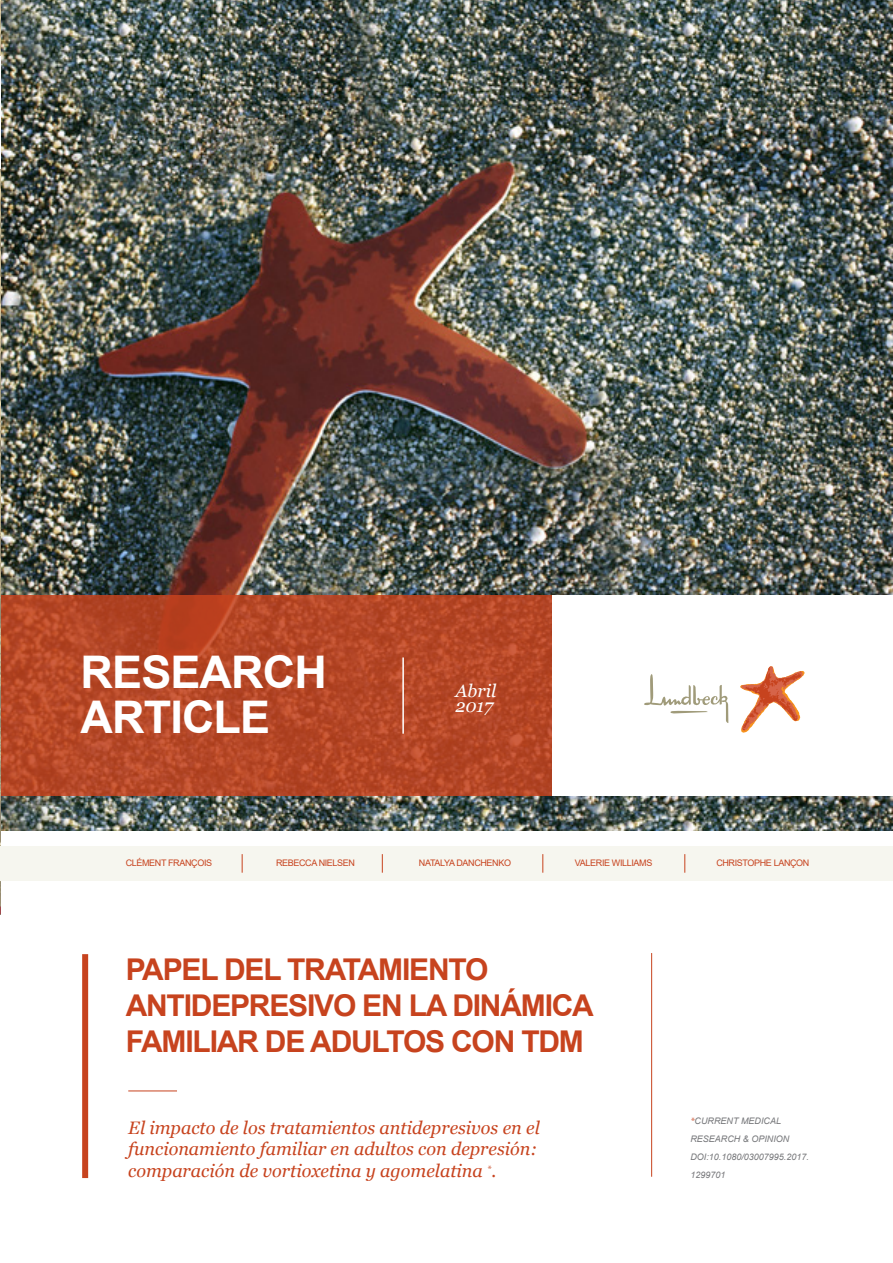
<style>
.page{position:relative;width:893px;height:1263px;background:#fff}
.page>*{position:absolute;margin:0;border:0;box-sizing:border-box;transform-origin:0 0}
.t1{font:700 45px/45px "Arial";letter-spacing:-.02em;color:#fff}
.t2{font:700 30px/36px "Arial";letter-spacing:-.04em;color:#c7431e}
.t3{font:italic 18px/21.6px "Georgia";color:#c7431e}
.t4{font:italic 18px/15px "Georgia";color:#fff}
.t5{font:9px "Arial";letter-spacing:-.04em;color:#c7431e}
.t6{font:italic 9px/18px "Arial";color:#757679}
.s1{font-family:"Georgia";color:#c7431e}
</style>
<div class="page">
<img style="left:1px;top:0;width:892px;height:831px">
<svg style="left:1px;top:595px;width:551px;height:200px;background:#b64726"></svg>
<div style="left:552px;top:595px;width:341px;height:200px;background:#fff"></div>
<svg style="left:644px;top:674px;width:85px;height:49px"></svg>
<svg style="left:740px;top:666px;width:65px;height:67px"></svg>
<hr style="left:402px;top:657px;width:2px;height:77px;background:#fff">
<div style="left:82px;top:954px;width:6px;height:224px;background:#c7431e"></div>
<hr style="left:651px;top:953px;width:1px;height:224px;background:#c7431e">
<hr style="left:128px;top:1090px;width:49px;height:1px;background:#c7431e">
<img style="left:0;top:1px;width:1px;height:914px">
<img style="left:0;top:57px;width:1px;height:111px">
<div style="left:0;top:845px;width:893px;height:35px;background:#f6f6ef"></div>
<svg style="left:242px;top:854px;width:1px;height:19px"></svg>
<svg style="left:382px;top:854px;width:1px;height:19px"></svg>
<svg style="left:542px;top:854px;width:1px;height:19px"></svg>
<svg style="left:684px;top:854px;width:1px;height:19px"></svg>
<h1 class="t1" style="left:81px;top:650px;width:248px">RESEARCH<br>ARTICLE</h1>
<p class="t4" style="left:455px;top:683px;width:42px">Abril<br>2017</p>
<p class="t5" style="left:126px;top:856px;width:88px">CLÉMENT FRANÇOIS</p>
<p class="t5" style="left:276px;top:856px;width:80px">REBECCA NIELSEN</p>
<p class="t5" style="left:419px;top:856px;width:94px">NATALYA DANCHENKO</p>
<p class="t5" style="left:575px;top:856px;width:79px">VALERIE WILLIAMS</p>
<p class="t5" style="left:716px;top:856px;width:95px">CHRISTOPHE LANÇON</p>
<h2 class="t2" style="left:126px;top:952px;width:470px">PAPEL DEL TRATAMIENTO<br>ANTIDEPRESIVO EN LA DINÁMICA<br>FAMILIAR DE ADULTOS CON TDM</h2>
<p class="t3" style="left:128px;top:1117px;width:413px">El impacto de los tratamientos antidepresivos en el funcionamiento familiar en adultos con depresión: comparación de vortioxetina y agomelatina <sup>*</sup>.</p>
<p class="t6" style="left:690px;top:1111px;width:120px"><span class="s1">*</span>CURRENT MEDICAL<br>RESEARCH &amp; OPINION<br>DOI:10.1080/03007995.2017.<br>1299701</p>
</div>
